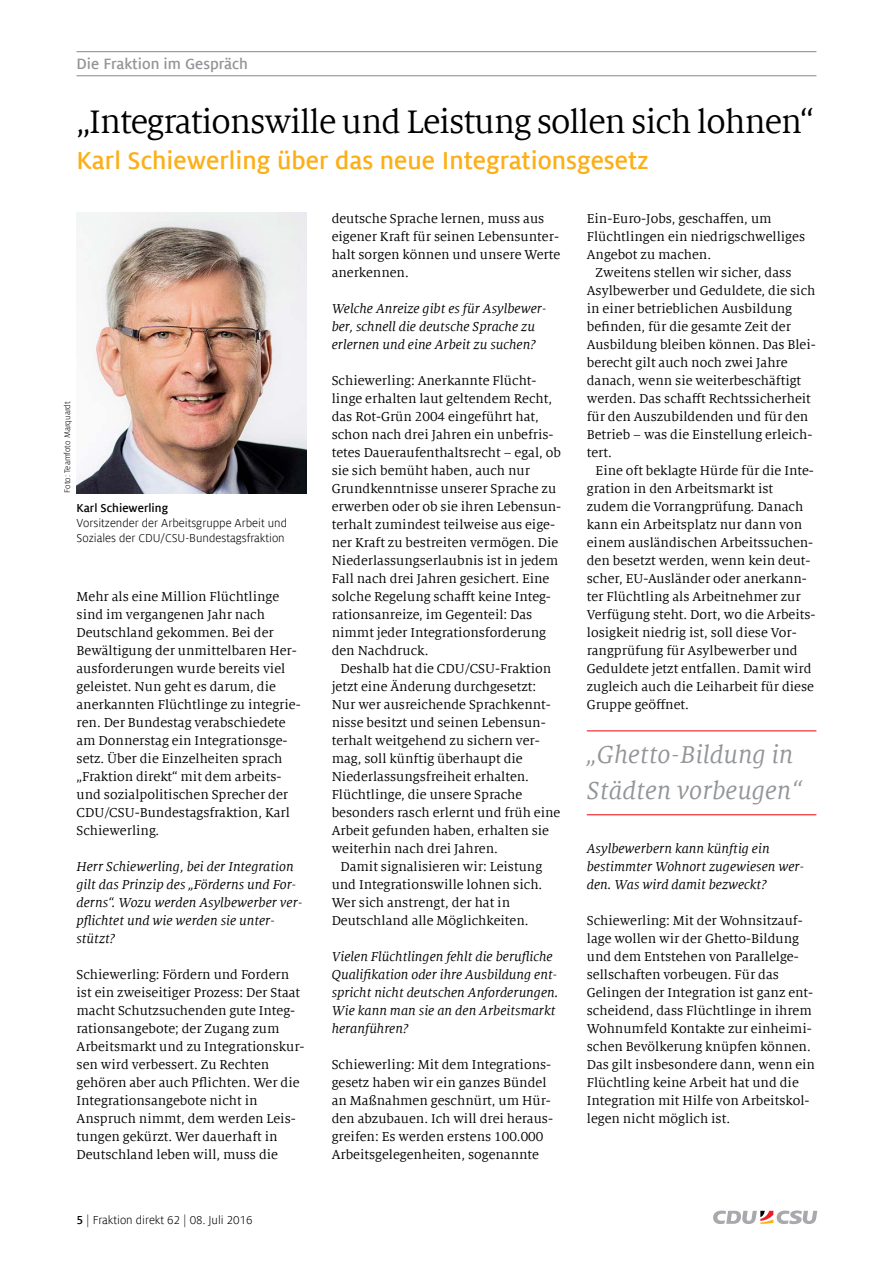
<style>
.page{position:relative;width:893px;height:1263px;background:#fff}
.page>*{position:absolute;margin:0;border:0;box-sizing:border-box;transform-origin:0 0}
.t1{font:36px "Milo Serif Offc";letter-spacing:-.03em;color:#000}
.t2{font:700 27px "Milo Sans Offc";color:#fcaf17}
.t3{font:italic 27px/36px "Milo Serif Offc";color:#939598}
.t4{font:700 16.5px "Milo Sans Offc";color:#939598}
.t5{font:14.25px/18px "Milo Serif Offc";color:#000}
.t6{font:italic 14.25px/18px "Milo Serif Offc";color:#000}
.t7{font:12.75px/15.3px "Milo Sans Offc";color:#000}
.t8{font:700 12.75px "Milo Sans Offc";color:#000}
.t9{font:9px "Milo Sans Offc";color:#000}
.s1{font-weight:700}
</style>
<div class="page">
<svg style="left:713px;top:1210px;width:104px;height:14px"></svg>
<hr style="left:77px;top:51px;width:739px;height:1px;background:#939598">
<hr style="left:77px;top:75px;width:739px;height:1px;background:#939598">
<hr style="left:587px;top:730px;width:229px;height:1px;background:#ed1d24">
<hr style="left:587px;top:814px;width:229px;height:1px;background:#ed1d24">
<img style="left:77px;top:213px;width:229px;height:280px">
<p class="t4" style="left:77px;top:53px;width:173px">Die Fraktion im Gespräch</p>
<h1 class="t1" style="left:77px;top:100px;width:739px">„Integrationswille und Leistung sollen sich lohnen“</h1>
<h2 class="t2" style="left:77px;top:144px;width:574px">Karl Schiewerling über das neue Integrationsgesetz</h2>
<p class="t9" style="left:62px;top:493px;width:93px;rotate:-90deg">Foto: Teamfoto Marquardt</p>
<p class="t8" style="left:77px;top:500px;width:93px">Karl Schiewerling</p>
<p class="t7" style="left:77px;top:515px;width:212px">Vorsitzender der Arbeitsgruppe Arbeit und<br>Soziales der CDU/CSU-Bundestagsfraktion</p>
<p class="t5" style="left:77px;top:588px;width:226px">Mehr als eine Million Flüchtlinge sind im vergangenen Jahr nach Deutschland gekommen. Bei der Bewältigung der unmittelbaren Her&shy;ausforderungen wurde bereits viel geleistet. Nun geht es darum, die anerkannten Flüchtlinge zu integrie&shy;ren. Der Bundestag verabschiedete am Donnerstag ein Integrationsge&shy;setz. Über die Einzelheiten sprach „Fraktion direkt“ mit dem arbeits&shy;und sozialpolitischen Sprecher der CDU/CSU-Bundestagsfraktion, Karl Schiewerling.</p>
<p class="t6" style="left:77px;top:858px;width:228px">Herr Schiewerling, bei der Integration gilt das Prinzip des „Förderns und For&shy;derns“. Wozu werden Asylbewerber ver&shy;pflichtet und wie werden sie unter&shy;stützt?</p>
<p class="t5" style="left:77px;top:965px;width:230px">Schiewerling: Fördern und Fordern ist ein zweiseitiger Prozess: Der Staat macht Schutzsuchenden gute Integ&shy;rationsangebote; der Zugang zum Arbeitsmarkt und zu Integrationskur&shy;sen wird verbessert. Zu Rechten gehören aber auch Pflichten. Wer die Integrationsangebote nicht in Anspruch nimmt, dem werden Leis&shy;tungen gekürzt. Wer dauerhaft in Deutschland leben will, muss die</p>
<p class="t7" style="left:77px;top:1212px;width:178px"><span class="s1">5</span> | Fraktion direkt 62 | 08. Juli 2016</p>
<p class="t5" style="left:332px;top:209px;width:230px">deutsche Sprache lernen, muss aus eigener Kraft für seinen Lebensunter&shy;halt sorgen können und unsere Werte anerkennen.</p>
<p class="t6" style="left:332px;top:299px;width:217px">Welche Anreize gibt es für Asylbewer&shy;ber, schnell die deutsche Sprache zu erlernen und eine Arbeit zu suchen?</p>
<p class="t5" style="left:332px;top:371px;width:231px">Schiewerling: Anerkannte Flücht&shy;linge erhalten laut geltendem Recht, das Rot-Grün 2004 eingeführt hat, schon nach drei Jahren ein unbefris&shy;tetes Daueraufenthaltsrecht – egal, ob sie sich bemüht haben, auch nur Grundkenntnisse unserer Sprache zu erwerben oder ob sie ihren Lebensun&shy;terhalt zumindest teilweise aus eige&shy;ner Kraft zu bestreiten vermögen. Die Niederlassungserlaubnis ist in jedem Fall nach drei Jahren gesichert. Eine solche Regelung schafft keine Integ&shy;rationsanreize, im Gegenteil: Das nimmt jeder Integrationsforderung den Nachdruck.</p>
<p class="t5" style="left:332px;top:659px;width:230px;text-indent:9px">Deshalb hat die CDU/CSU-Fraktion jetzt eine Änderung durchgesetzt:<br>Nur wer ausreichende Sprachkennt&shy;nisse besitzt und seinen Lebensun&shy;terhalt weitgehend zu sichern ver&shy;mag, soll künftig überhaupt die Niederlassungsfreiheit erhalten.<br>Flüchtlinge, die unsere Sprache besonders rasch erlernt und früh eine Arbeit gefunden haben, erhalten sie weiterhin nach drei Jahren.</p>
<p class="t5" style="left:332px;top:857px;width:212px;text-indent:9px">Damit signalisieren wir: Leistung und Integrationswille lohnen sich.<br>Wer sich anstrengt, der hat in Deutschland alle Möglichkeiten.</p>
<p class="t6" style="left:332px;top:947px;width:228px">Vielen Flüchtlingen fehlt die berufliche Qualifikation oder ihre Ausbildung ent&shy;spricht nicht deutschen Anforderungen.<br>Wie kann man sie an den Arbeitsmarkt heranführen?</p>
<p class="t5" style="left:332px;top:1055px;width:223px">Schiewerling: Mit dem Integrations&shy;gesetz haben wir ein ganzes Bündel an Maßnahmen geschnürt, um Hür&shy;den abzubauen. Ich will drei heraus&shy;greifen: Es werden erstens 100.000<br>Arbeitsgelegenheiten, sogenannte</p>
<p class="t5" style="left:587px;top:210px;width:220px">Ein-Euro-Jobs, geschaffen, um<br>Flüchtlingen ein niedrigschwelliges<br>Angebot zu machen.</p>
<p class="t5" style="left:587px;top:264px;width:230px;text-indent:9px">Zweitens stellen wir sicher, dass Asylbewerber und Geduldete, die sich in einer betrieblichen Ausbildung befinden, für die gesamte Zeit der Ausbildung bleiben können. Das Blei&shy;berecht gilt auch noch zwei Jahre danach, wenn sie weiterbeschäftigt werden. Das schafft Rechtssicherheit für den Auszubildenden und für den Betrieb – was die Einstellung erleich&shy;tert.</p>
<p class="t5" style="left:587px;top:462px;width:230px;text-indent:9px">Eine oft beklagte Hürde für die Inte&shy;gration in den Arbeitsmarkt ist zudem die Vorrangprüfung. Danach kann ein Arbeitsplatz nur dann von einem ausländischen Arbeitssuchen&shy;den besetzt werden, wenn kein deut&shy;scher, EU-Ausländer oder anerkann&shy;ter Flüchtling als Arbeitnehmer zur Verfügung steht. Dort, wo die Arbeits&shy;losigkeit niedrig ist, soll diese Vor&shy;rangprüfung für Asylbewerber und Geduldete jetzt entfallen. Damit wird zugleich auch die Leiharbeit für diese Gruppe geöffnet.</p>
<h2 class="t3" style="left:587px;top:736px;width:216px">„Ghetto-Bildung in<br>Städten vorbeugen“</h2>
<p class="t6" style="left:587px;top:840px;width:219px">Asylbewerbern kann künftig ein bestimmter Wohnort zugewiesen wer&shy;den. Was wird damit bezweckt?</p>
<p class="t5" style="left:587px;top:912px;width:230px">Schiewerling: Mit der Wohnsitzauf&shy;lage wollen wir der Ghetto-Bildung und dem Entstehen von Parallelge&shy;sellschaften vorbeugen. Für das Gelingen der Integration ist ganz ent&shy;scheidend, dass Flüchtlinge in ihrem Wohnumfeld Kontakte zur einheimi&shy;schen Bevölkerung knüpfen können.<br>Das gilt insbesondere dann, wenn ein Flüchtling keine Arbeit hat und die Integration mit Hilfe von Arbeitskol&shy;legen nicht möglich ist.</p>
</div>
